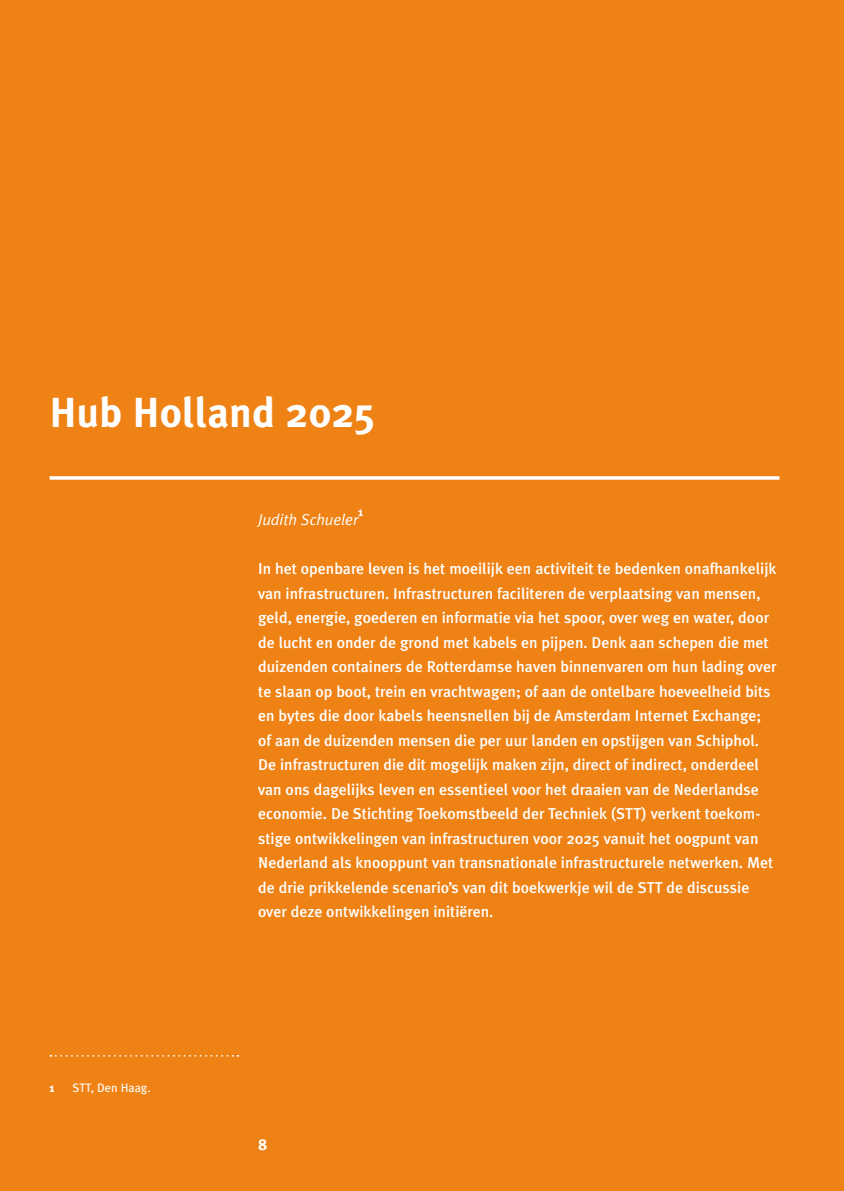
<style>
.page{position:relative;width:844px;height:1191px;background:#fff}
.page>*{position:absolute;margin:0;border:0;box-sizing:border-box;transform-origin:0 0}
.t1{font:700 42px "Meta Plus";color:#fff}
.t2{font:500 15.75px/24.5px "Meta Plus";color:#fff}
.t3{font:italic 15.75px "Meta Plus Normal";color:#fff}
.t4{font:12.25px "Meta Plus";color:#fff}
.t5{font:700 12.25px "Meta Plus";color:#fff}
</style>
<div class="page">
<div style="left:0;top:0;width:843px;height:1191px;background:#ef8215"></div>
<svg style="left:50px;top:1055px;width:188px;height:1px"></svg>
<svg style="left:50px;top:476px;width:729px;height:4px;background:#fcefe2"></svg>
<h1 class="t1" style="left:50px;top:388px;width:326px">Hub Holland 2025</h1>
<p class="t5" style="left:358px;top:505px;width:7px">1</p>
<p class="t3" style="left:258px;top:510px;width:101px">Judith Schueler</p>
<p class="t5" style="left:50px;top:1080px;width:7px">1</p>
<p class="t4" style="left:72px;top:1080px;width:80px">STT, Den Haag.</p>
<p class="t2" style="left:258px;top:556px;width:520px">In het openbare leven is het moeilijk een activiteit te bedenken onafhankelijk van infrastructuren. Infrastructuren faciliteren de verplaatsing van mensen, geld, energie, goederen en informatie via het spoor, over weg en water, door de lucht en onder de grond met kabels en pijpen. Denk aan schepen die met duizenden containers de Rotterdamse haven binnenvaren om hun lading over te slaan op boot, trein en vrachtwagen; of aan de ontelbare hoeveelheid bits en bytes die door kabels heensnellen bij de Amsterdam Internet Exchange; of aan de duizenden mensen die per uur landen en opstijgen van Schiphol.<br>De infrastructuren die dit mogelijk maken zijn, direct of indirect, onderdeel van ons dagelijks leven en essentieel voor het draaien van de Nederlandse economie. De Stichting Toekomstbeeld der Techniek (STT) verkent toekom&shy;stige ontwikkelingen van infrastructuren voor 2025 vanuit het oogpunt van Nederland als knooppunt van transnationale infrastructurele netwerken. Met de drie prikkelende scenario’s van dit boekwerkje wil de STT de discussie over deze ontwikkelingen initiëren.</p>
</div>
